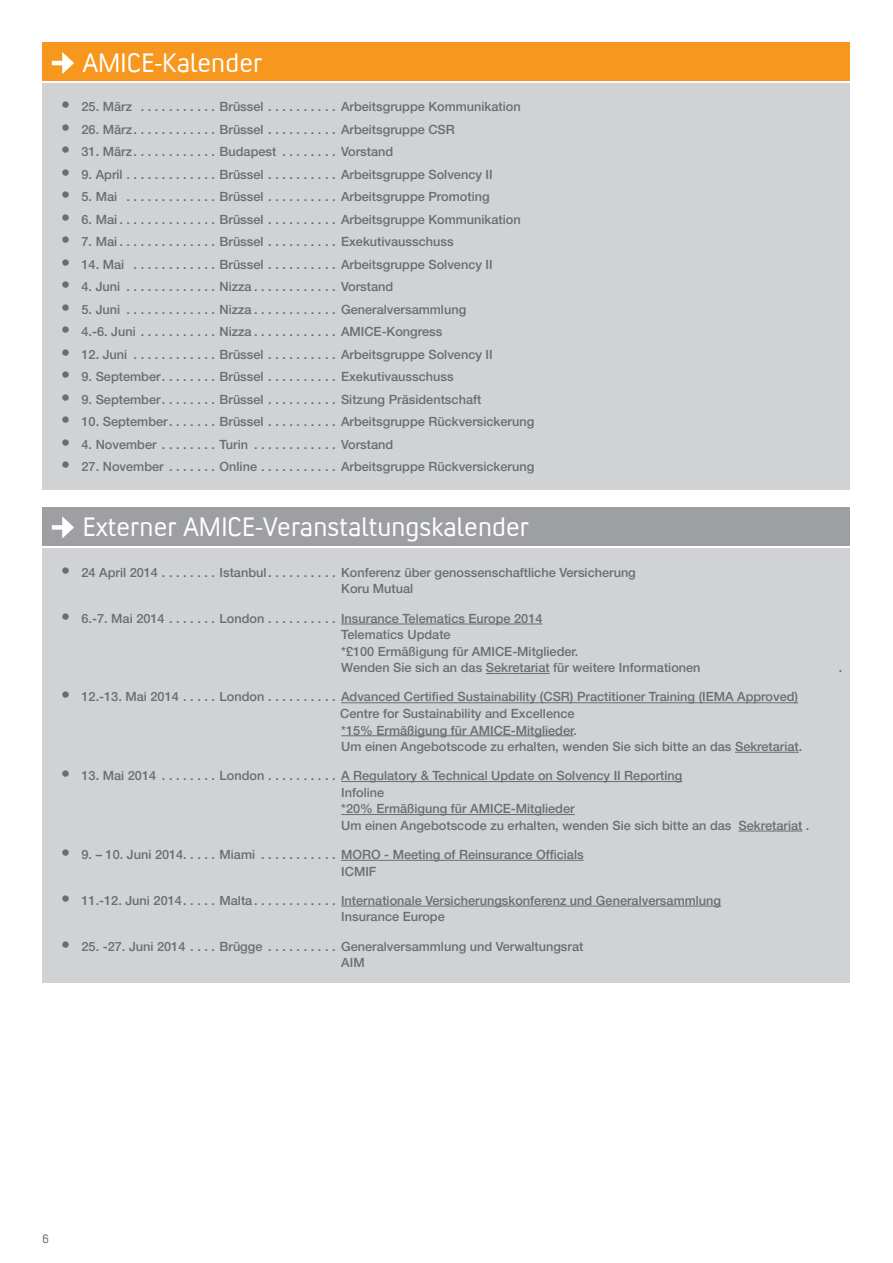
<style>
.page{position:relative;width:893px;height:1263px;background:#fff}
.page>*{position:absolute;margin:0;border:0;box-sizing:border-box;transform-origin:0 0}
.Amice_TITEL{font:27px "Convection";letter-spacing:.005em;color:#fff}
.t1{font:500 12.75px/16.5px "Helvetica Neue LT Std";color:#6c6d70}
.t2{font:12.3px "Convection";color:#6c6d70}
.s1{font-size:18px}
</style>
<div class="page">
<div style="left:43px;top:84px;width:807px;height:406px;background:#d1d2d4"></div>
<div style="left:43px;top:43px;width:807px;height:38px;background:#f7971d"></div>
<hr style="left:52px;top:61px;width:14px;height:4px;background:#fff">
<svg style="left:62px;top:52px;width:12px;height:22px"></svg>
<div style="left:43px;top:548px;width:807px;height:435px;background:#d1d2d4"></div>
<div style="left:43px;top:507px;width:807px;height:38px;background:#9d9fa2"></div>
<div style="left:52px;top:525px;width:14px;height:5px;background:#fff"></div>
<svg style="left:62px;top:516px;width:12px;height:22px"></svg>
<hr style="left:341px;top:624px;width:202px;height:1px;background:#6c6d70">
<hr style="left:486px;top:673px;width:64px;height:1px;background:#6c6d70">
<hr style="left:341px;top:702px;width:457px;height:1px;background:#6c6d70">
<hr style="left:341px;top:735px;width:232px;height:1px;background:#6c6d70">
<hr style="left:735px;top:752px;width:64px;height:1px;background:#6c6d70">
<hr style="left:341px;top:781px;width:341px;height:1px;background:#6c6d70">
<hr style="left:341px;top:814px;width:234px;height:1px;background:#6c6d70">
<hr style="left:739px;top:831px;width:63px;height:1px;background:#6c6d70">
<hr style="left:341px;top:860px;width:243px;height:1px;background:#6c6d70">
<hr style="left:341px;top:906px;width:380px;height:1px;background:#6c6d70">
<p class="Amice_TITEL" style="left:83px;top:45px;width:181px">AMICE-Kalender</p>
<p class="t1" style="left:61px;top:98px;width:461px"><span class="s1">•</span> 25. März . . . . . . . . . . . Brüssel . . . . . . . . . . Arbeitsgruppe Kommunikation</p>
<p class="t1" style="left:61px;top:121px;width:395px"><span class="s1">•</span> 26. März . . . . . . . . . . . . Brüssel . . . . . . . . . . Arbeitsgruppe CSR</p>
<p class="t1" style="left:61px;top:143px;width:333px"><span class="s1">•</span> 31. März . . . . . . . . . . . . Budapest . . . . . . . . Vorstand</p>
<p class="t1" style="left:61px;top:166px;width:433px"><span class="s1">•</span> 9. April . . . . . . . . . . . . . Brüssel . . . . . . . . . . Arbeitsgruppe Solvency II</p>
<p class="t1" style="left:61px;top:188px;width:430px"><span class="s1">•</span> 5. Mai . . . . . . . . . . . . . Brüssel . . . . . . . . . . Arbeitsgruppe Promoting</p>
<p class="t1" style="left:61px;top:211px;width:461px"><span class="s1">•</span> 6. Mai . . . . . . . . . . . . . . Brüssel . . . . . . . . . . Arbeitsgruppe Kommunikation</p>
<p class="t1" style="left:61px;top:233px;width:394px"><span class="s1">•</span> 7. Mai . . . . . . . . . . . . . . Brüssel . . . . . . . . . . Exekutivausschuss</p>
<p class="t1" style="left:61px;top:256px;width:433px"><span class="s1">•</span> 14. Mai . . . . . . . . . . . . Brüssel . . . . . . . . . . Arbeitsgruppe Solvency II</p>
<p class="t1" style="left:61px;top:278px;width:333px"><span class="s1">•</span> 4. Juni . . . . . . . . . . . . . Nizza . . . . . . . . . . . . Vorstand</p>
<p class="t1" style="left:61px;top:301px;width:406px"><span class="s1">•</span> 5. Juni . . . . . . . . . . . . . Nizza . . . . . . . . . . . . Generalversammlung</p>
<p class="t1" style="left:61px;top:323px;width:383px"><span class="s1">•</span> 4.-6. Juni . . . . . . . . . . . Nizza . . . . . . . . . . . . AMICE-Kongress</p>
<p class="t1" style="left:61px;top:346px;width:433px"><span class="s1">•</span> 12. Juni . . . . . . . . . . . . Brüssel . . . . . . . . . . Arbeitsgruppe Solvency II</p>
<p class="t1" style="left:61px;top:368px;width:394px"><span class="s1">•</span> 9. September . . . . . . . . Brüssel . . . . . . . . . . Exekutivausschuss</p>
<p class="t1" style="left:61px;top:391px;width:422px"><span class="s1">•</span> 9. September . . . . . . . . Brüssel . . . . . . . . . . Sitzung Präsidentschaft</p>
<p class="t1" style="left:61px;top:413px;width:474px"><span class="s1">•</span> 10. September . . . . . . . Brüssel . . . . . . . . . . Arbeitsgruppe Rückversickerung</p>
<p class="t1" style="left:61px;top:436px;width:333px"><span class="s1">•</span> 4. November . . . . . . . . Turin . . . . . . . . . . . . Vorstand</p>
<p class="t1" style="left:61px;top:458px;width:474px"><span class="s1">•</span> 27. November . . . . . . . Online . . . . . . . . . . . Arbeitsgruppe Rückversickerung</p>
<p class="Amice_TITEL" style="left:83px;top:510px;width:448px">Externer AMICE-Veranstaltungskalender</p>
<p class="t1" style="left:341px;top:564px;width:296px;text-indent:-280px"><span class="s1">•</span> 24 April 2014 . . . . . . . . Istanbul . . . . . . . . . . Konferenz über genossenschaftliche Versicherung<br>Koru Mutual</p>
<p class="t1" style="left:341px;top:610px;width:361px;text-indent:-280px"><span class="s1">•</span> 6.-7. Mai 2014 . . . . . . . London . . . . . . . . . . Insurance Telematics Europe 2014<br>Telematics Update<br>*£100 Ermäßigung für AMICE-Mitglieder.<br>Wenden Sie sich an das Sekretariat für weitere Informationen</p>
<p class="t1" style="left:340px;top:688px;width:462px;text-indent:-279px"><span class="s1">•</span> 12.-13. Mai 2014 . . . . . London . . . . . . . . . . Advanced Certified Sustainability (CSR) Practitioner Training (IEMA Approved)<br>Centre for Sustainability and Excellence<br>*15% Ermäßigung für AMICE-Mitglieder.<br>Um einen Angebotscode zu erhalten, wenden Sie sich bitte an das Sekretariat.</p>
<p class="t1" style="left:341px;top:767px;width:468px;text-indent:-280px"><span class="s1">•</span> 13. Mai 2014 . . . . . . . . London . . . . . . . . . . A Regulatory &amp; Technical Update on Solvency II Reporting<br>Infoline<br>*20% Ermäßigung für AMICE-Mitglieder<br>Um einen Angebotscode zu erhalten, wenden Sie sich bitte an das Sekretariat .</p>
<p class="t1" style="left:341px;top:846px;width:244px;text-indent:-280px"><span class="s1">•</span> 9. – 10. Juni 2014. . . . . Miami . . . . . . . . . . . MORO - Meeting of Reinsurance Officials<br>ICMIF</p>
<p class="t1" style="left:61px;top:892px;width:661px;text-align:center"><span class="s1">•</span> 11.-12. Juni 2014 . . . . . Malta . . . . . . . . . . . . Internationale Versicherungskonferenz und Generalversammlung<br>Insurance Europe</p>
<p class="t1" style="left:341px;top:938px;width:244px;text-indent:-280px"><span class="s1">•</span> 25. -27. Juni 2014 . . . . Brügge . . . . . . . . . . Generalversammlung und Verwaltungsrat<br>AIM</p>
<p class="t1" style="left:839px;top:659px;width:3px">.</p>
<p class="t2" style="left:43px;top:1231px;width:8px">6</p>
</div>
